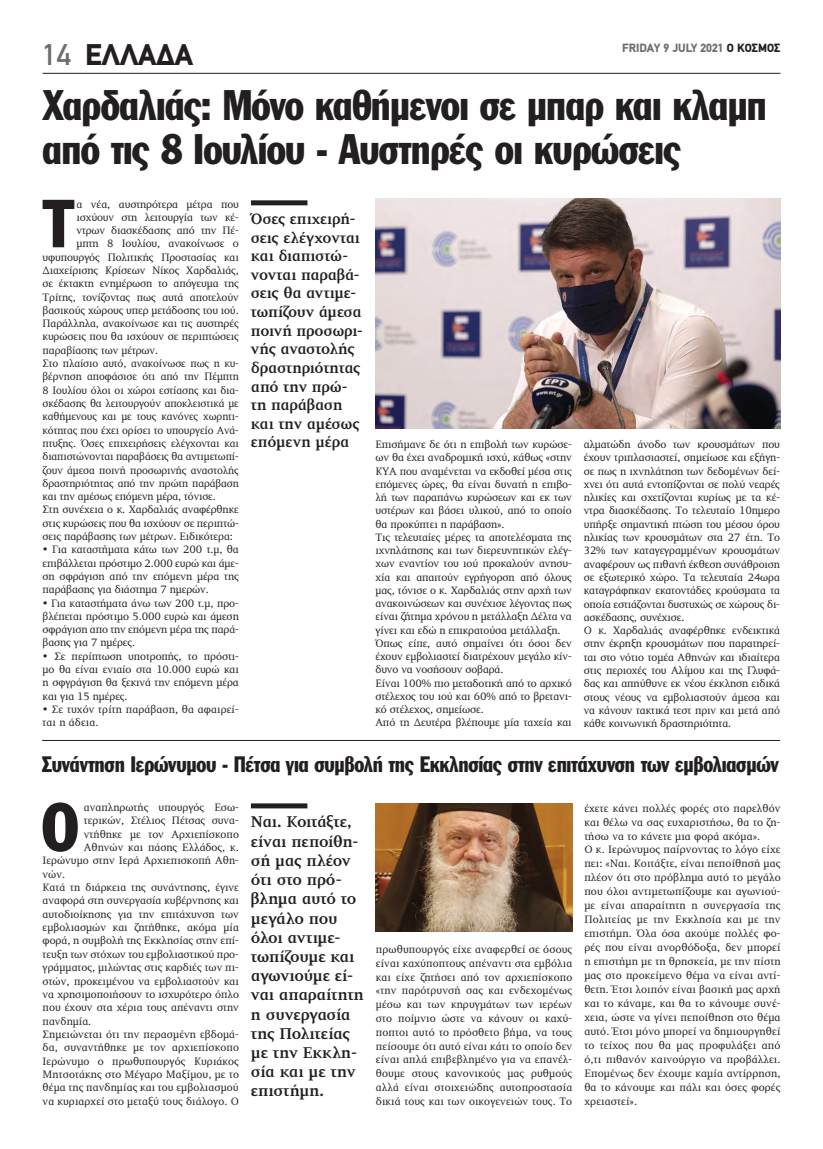
<style>
.page{position:relative;width:823px;height:1149px;background:#fff}
.page>*{position:absolute;margin:0;border:0;box-sizing:border-box;transform-origin:0 0}
.t1{font:66.6px "Franklin Gothic Greek Cond";color:#231f20}
.t2{font:42px/44px "Franklin Gothic Greek Cond";letter-spacing:-.02em;color:#231f20}
.t3{font:900 30px "PF Din Text";color:#231f20}
.t4{font:22px "Franklin Gothic Greek Cond";letter-spacing:-.015em;color:#231f20}
.t5{font:700 16px/19.2px "PF Diplomat";letter-spacing:-.015em;color:#231f20}
.t6{font:700 15.5px/18.6px "PF Diplomat";letter-spacing:-.015em;color:#231f20}
.t7{font:900 12px "PF Din Text";color:#6c6d70}
.t8{font:11px/13.3px "PF Diplomat";letter-spacing:-.01em;color:#231f20;text-align:justify}
.t9{font:11px/14px "PF Diplomat";letter-spacing:.01em;color:#231f20}
.s1{font-weight:500;color:#6c6d70}
.s2{color:#231f20}
</style>
<div class="page">
<hr style="left:43px;top:73px;width:737px;height:1px;background:#231f20">
<hr style="left:42px;top:740px;width:737px;height:1px;background:#231f20">
<div style="left:251px;top:200px;width:56px;height:5px;background:#231f20"></div>
<img style="left:376px;top:198px;width:404px;height:230px">
<img style="left:376px;top:803px;width:196px;height:128px">
<div style="left:251px;top:803px;width:56px;height:5px;background:#231f20"></div>
<h3 class="t3" style="left:43px;top:37px;width:152px"><span class="s1">14</span> ΕΛΛΑΔΑ</h3>
<p class="t7" style="left:622px;top:40px;width:159px">FRIDAY 9 JULY 2021 <span class="s2">Ο ΚΟΣΜΟΣ</span></p>
<h2 class="t2" style="left:43px;top:83px;width:725px">Χαρδαλιάς: Μόνο καθήμενοι σε μπαρ και κλαμπ από τις 8 Ιουλίου - Αυστηρές οι κυρώσεις</h2>
<h1 class="t1" style="left:43px;top:186px;width:32px">Τ</h1>
<p class="t8" style="left:76px;top:197px;width:164px">α νέα, αυστηρότερα μέτρα που</p>
<p class="t8" style="left:76px;top:211px;width:164px">ισχύουν στη λειτουργία των κέ-</p>
<p class="t8" style="left:76px;top:224px;width:164px">ντρων διασκέδασης από την Πέ-</p>
<p class="t8" style="left:76px;top:237px;width:164px">μπτη 8 Ιουλίου, ανακοίνωσε ο</p>
<p class="t8" style="left:43px;top:250px;width:198px">υφυπουργός Πολιτικής Προστασίας και</p>
<p class="t8" style="left:43px;top:264px;width:198px">Διαχείρισης Κρίσεων Νίκος Χαρδαλιάς,</p>
<p class="t8" style="left:43px;top:277px;width:198px">σε έκτακτη ενημέρωση το απόγευμα της</p>
<p class="t8" style="left:43px;top:290px;width:198px">Τρίτης, τονίζοντας πως αυτά αποτελούν</p>
<p class="t8" style="left:43px;top:304px;width:198px">βασικούς χώρους υπερ μετάδοσης του ιού.</p>
<p class="t8" style="left:43px;top:317px;width:198px">Παράλληλα, ανακοίνωσε και τις αυστηρές</p>
<p class="t8" style="left:43px;top:330px;width:198px">κυρώσεις που θα ισχύουν σε περιπτώσεις</p>
<p class="t8" style="left:43px;top:343px;width:117px">παραβίασης των μέτρων.</p>
<p class="t8" style="left:43px;top:357px;width:198px">Στο πλαίσιο αυτό, ανακοίνωσε πως η κυ-</p>
<p class="t8" style="left:43px;top:370px;width:198px">βέρνηση αποφάσισε ότι από την Πέμπτη</p>
<p class="t8" style="left:43px;top:383px;width:198px">8 Ιουλίου όλοι οι χώροι εστίασης και δια-</p>
<p class="t8" style="left:43px;top:397px;width:198px">σκέδασης θα λειτουργούν αποκλειστικά με</p>
<p class="t8" style="left:43px;top:410px;width:198px">καθήμενους και με τους κανόνες χωρητι-</p>
<p class="t8" style="left:43px;top:423px;width:198px">κότητας που έχει ορίσει το υπουργείο Ανά-</p>
<p class="t8" style="left:43px;top:436px;width:198px">πτυξης. Όσες επιχειρήσεις ελέγχονται και</p>
<p class="t8" style="left:43px;top:450px;width:198px">διαπιστώνονται παραβάσεις θα αντιμετωπί-</p>
<p class="t8" style="left:43px;top:463px;width:198px">ζουν άμεσα ποινή προσωρινής αναστολής</p>
<p class="t8" style="left:43px;top:476px;width:198px">δραστηριότητας από την πρώτη παράβαση</p>
<p class="t8" style="left:43px;top:490px;width:175px">και την αμέσως επόμενη μέρα, τόνισε.</p>
<p class="t8" style="left:43px;top:503px;width:198px">Στη συνέχεια ο κ. Χαρδαλιάς αναφέρθηκε</p>
<p class="t8" style="left:43px;top:516px;width:198px">στις κυρώσεις που θα ισχύουν σε περιπτώ-</p>
<p class="t8" style="left:43px;top:530px;width:192px">σεις παράβασης των μέτρων. Ειδικότερα:</p>
<p class="t8" style="left:43px;top:543px;width:198px">• Για καταστήματα κάτω των 200 τ.μ, θα επιβάλλεται πρόστιμο 2.000 ευρώ και άμε&shy;ση σφράγιση από την επόμενη μέρα της παράβασης για διάστημα 7 ημερών.</p>
<p class="t8" style="left:43px;top:596px;width:198px">• Για καταστήματα άνω των 200 τ.μ, προ&shy;βλέπεται πρόστιμο 5.000 ευρώ και άμεση σφράγιση απο την επόμενη μέρα της παρά&shy;βασης για 7 ημέρες.</p>
<p class="t8" style="left:43px;top:649px;width:198px">• Σε περίπτωση υποτροπής, το πρόστι&shy;μο θα είναι ενιαίο στα 10.000 ευρώ και η σφγράγιση θα ξεκινά την επόμενη μέρα και για 15 ημέρες.</p>
<p class="t9" style="left:43px;top:702px;width:198px;line-height:13.3px">• Σε τυχόν τρίτη παράβαση, θα αφαιρεί&shy;ται η άδεια.</p>
<h3 class="t6" style="left:251px;top:210px;width:114px">Όσες επιχειρή&shy;σεις ελέγχονται και διαπιστώ&shy;νονται παραβά&shy;σεις θα αντιμε&shy;τωπίζουν άμεσα ποινή προσωρι&shy;νής αναστολής δραστηριότητας από την πρώ&shy;τη παράβαση και την αμέσως επόμενη μέρα</h3>
<p class="t8" style="left:583px;top:438px;width:198px;text-align:left">αλματώδη άνοδο των κρουσμάτων που έχουν τριπλασιαστεί, σημείωσε και εξήγη&shy;σε πως η ιχνηλάτηση των δεδομένων δεί&shy;χνει ότι αυτά εντοπίζονται σε πολύ νεαρές ηλικίες και σχετίζονται κυρίως με τα κέ&shy;ντρα διασκέδασης. Το τελευταίο 10ημερο υπήρξε σημαντική πτώση του μέσου όρου ηλικίας των κρουσμάτων στα 27 έτη. Το 32% των καταγεγραμμένων κρουσμάτων αναφέρουν ως πιθανή έκθεση συνάθροιση σε εξωτερικό χώρο. Τα τελευταία 24ωρα καταγράφηκαν εκατοντάδες κρούσματα τα οποία εστιάζονται δυστυχώς σε χώρους δι&shy;ασκέδασης, συνέχισε.<br>Ο κ. Χαρδαλιάς αναφέρθηκε ενδεικτικά στην έκρηξη κρουσμάτων που παρατηρεί&shy;ται στο νότιο τομέα Αθηνών και ιδιαίτερα στις περιοχές του Αλίμου και της Γλυφά&shy;δας και απηύθυνε εκ νέου έκκληση ειδικά στους νέους να εμβολιαστούν άμεσα και να κάνουν τακτικά τεστ πριν και μετά από κάθε κοινωνική δραστηριότητα.</p>
<h3 class="t4" style="left:42px;top:751px;width:737px">Συνάντηση Ιερώνυμου - Πέτσα για συμβολή της Εκκλησίας στην επιτάχυνση των εμβολιασμών</h3>
<p class="t8" style="left:375px;top:438px;width:198px;text-align:left">Επισήμανε δε ότι η επιβολή των κυρώσε&shy;ων θα έχει αναδρομική ισχύ, κάθως «στην ΚΥΑ που αναμένεται να εκδοθεί μέσα στις επόμενες ώρες, θα είναι δυνατή η επιβο&shy;λή των παραπάνω κυρώσεων και εκ των υστέρων και βάσει υλικού, από το οποίο θα προκύπτει η παράβαση».<br>Τις τελευταίες μέρες τα αποτελέσματα της ιχνηλάτησης και των διερευνητικών ελέγ&shy;χων εναντίον του ιού προκαλούν ανησυ&shy;χία και απαιτούν εγρήγορση από όλους μας, τόνισε ο κ. Χαρδαλιάς στην αρχή των ανακοινώσεων και συνέχισε λέγοντας πως είναι ζήτημα χρόνου η μετάλλαξη Δέλτα να γίνει και εδώ η επικρατούσα μετάλλαξη.<br>Όπως είπε, αυτό σημαίνει ότι όσοι δεν έχουν εμβολιαστεί διατρέχουν μεγάλο κίν&shy;δυνο να νοσήσουν σοβαρά.<br>Είναι 100% πιο μεταδοτική από το αρχικό στέλεχος του ιού και 60% από το βρετανι&shy;κό στέλεχος, σημείωσε.<br>Από τη Δευτέρα βλέπουμε μία ταχεία και</p>
<h1 class="t1" style="left:42px;top:789px;width:38px">Ο</h1>
<p class="t8" style="left:84px;top:801px;width:156px">αναπληρωτής υπουργός Εσω-</p>
<p class="t8" style="left:84px;top:814px;width:156px">τερικών, Στέλιος Πέτσας συνα-</p>
<p class="t8" style="left:84px;top:827px;width:156px">ντήθηκε με τον Αρχιεπίσκοπο</p>
<p class="t8" style="left:84px;top:840px;width:156px">Αθηνών και πάσης Ελλάδος, κ.</p>
<p class="t8" style="left:43px;top:853px;width:198px">Ιερώνυμο στην Ιερά Αρχιεπισκοπή Αθη-</p>
<p class="t8" style="left:43px;top:867px;width:24px">νών.</p>
<p class="t8" style="left:43px;top:880px;width:198px">Κατά τη διάρκεια της συνάντησης, έγινε</p>
<p class="t8" style="left:43px;top:894px;width:198px">αναφορά στη συνεργασία κυβέρνησης και</p>
<p class="t8" style="left:43px;top:907px;width:198px">αυτοδιοίκησης για την επιτάχυνση των</p>
<p class="t8" style="left:43px;top:920px;width:198px">εμβολιασμών και ζητήθηκε, ακόμα μία</p>
<p class="t8" style="left:43px;top:934px;width:198px">φορά, η συμβολή της Εκκλησίας στην επί-</p>
<p class="t8" style="left:43px;top:947px;width:198px">τευξη των στόχων του εμβολιαστικού προ-</p>
<p class="t8" style="left:43px;top:960px;width:198px">γράμματος, μιλώντας στις καρδιές των πι-</p>
<p class="t8" style="left:43px;top:974px;width:198px">στών, προκειμένου να εμβολιαστούν και</p>
<p class="t8" style="left:43px;top:987px;width:198px">να χρησιμοποιήσουν το ισχυρότερο όπλο</p>
<p class="t8" style="left:43px;top:1000px;width:198px">που έχουν στα χέρια τους απέναντι στην</p>
<p class="t8" style="left:43px;top:1014px;width:50px">πανδημία.</p>
<p class="t9" style="left:43px;top:1027px;width:198px">Σημειώνεται ότι την περασμένη εβδομά-</p>
<p class="t9" style="left:43px;top:1040px;width:198px">δα, συναντήθηκε με τον αρχιεπίσκοπο</p>
<p class="t9" style="left:43px;top:1053px;width:198px">Ιερώνυμο ο πρωθυπουργός Κυριάκος</p>
<p class="t9" style="left:43px;top:1067px;width:198px">Μητσοτάκης στο Μέγαρο Μαξίμου, με το</p>
<p class="t9" style="left:43px;top:1080px;width:198px">θέμα της πανδημίας και του εμβολιασμού</p>
<p class="t9" style="left:43px;top:1094px;width:198px">να κυριαρχεί στο μεταξύ τους διάλογο. Ο</p>
<h3 class="t5" style="left:251px;top:812px;width:114px">Ναι. Κοιτάξτε, είναι πεποίθη&shy;σή μας πλέον ότι στο πρό&shy;βλημα αυτό το μεγάλο που όλοι αντιμε&shy;τωπίζουμε και αγωνιούμε εί&shy;ναι απαραίτητη η συνεργασία της Πολιτείας με την Εκκλη&shy;σία και με την επιστήμη.</h3>
<p class="t8" style="left:376px;top:942px;width:198px;line-height:13.8px">πρωθυπουργός είχε αναφερθεί σε όσους είναι καχύποπτους απέναντι στα εμβόλια και είχε ζητήσει από τον αρχιεπίσκοπο «την παρότρυνσή σας και ενδεχομένως μέσω και των κηρυγμάτων των ιερέων στο ποίμνιο ώστε να κάνουν οι καχύ&shy;ποπτοι αυτό το πρόσθετο βήμα, να τους πείσουμε ότι αυτό είναι κάτι το οποίο δεν είναι απλά επιβεβλημένο για να επανέλ&shy;θουμε στους κανονικούς μας ρυθμούς αλλά είναι στοιχειώδης αυτοπροστασία δικιά τους και των οικογενειών τους. Το</p>
<p class="t9" style="left:584px;top:801px;width:198px">έχετε κάνει πολλές φορές στο παρελθόν και θέλω να σας ευχαριστήσω, θα το ζη&shy;τήσω να το κάνετε μια φορά ακόμα».<br>Ο κ. Ιερώνυμος παίρνοντας το λόγο είχε πει: «Ναι. Κοιτάξτε, είναι πεποίθησή μας πλέον ότι στο πρόβλημα αυτό το μεγάλο που όλοι αντιμετωπίζουμε και αγωνιού&shy;με είναι απαραίτητη η συνεργασία της Πολιτείας με την Εκκλησία και με την επιστήμη. Όλα όσα ακούμε πολλές φο&shy;ρές που είναι ανορθόδοξα, δεν μπορεί η επιστήμη με τη θρησκεία, με την πίστη μας στο προκείμενο θέμα να είναι αντί&shy;θετη. Έτσι λοιπόν είναι βασική μας αρχή και το κάναμε, και θα το κάνουμε συνέ&shy;χεια, ώστε να γίνει πεποίθηση στο θέμα αυτό. Έτσι μόνο μπορεί να δημιουργηθεί το τείχος που θα μας προφυλάξει από ό,τι πιθανόν καινούργιο να προβάλλει.<br>Επομένως δεν έχουμε καμία αντίρρηση, θα το κάνουμε και πάλι και όσες φορές χρειαστεί».</p>
</div>
